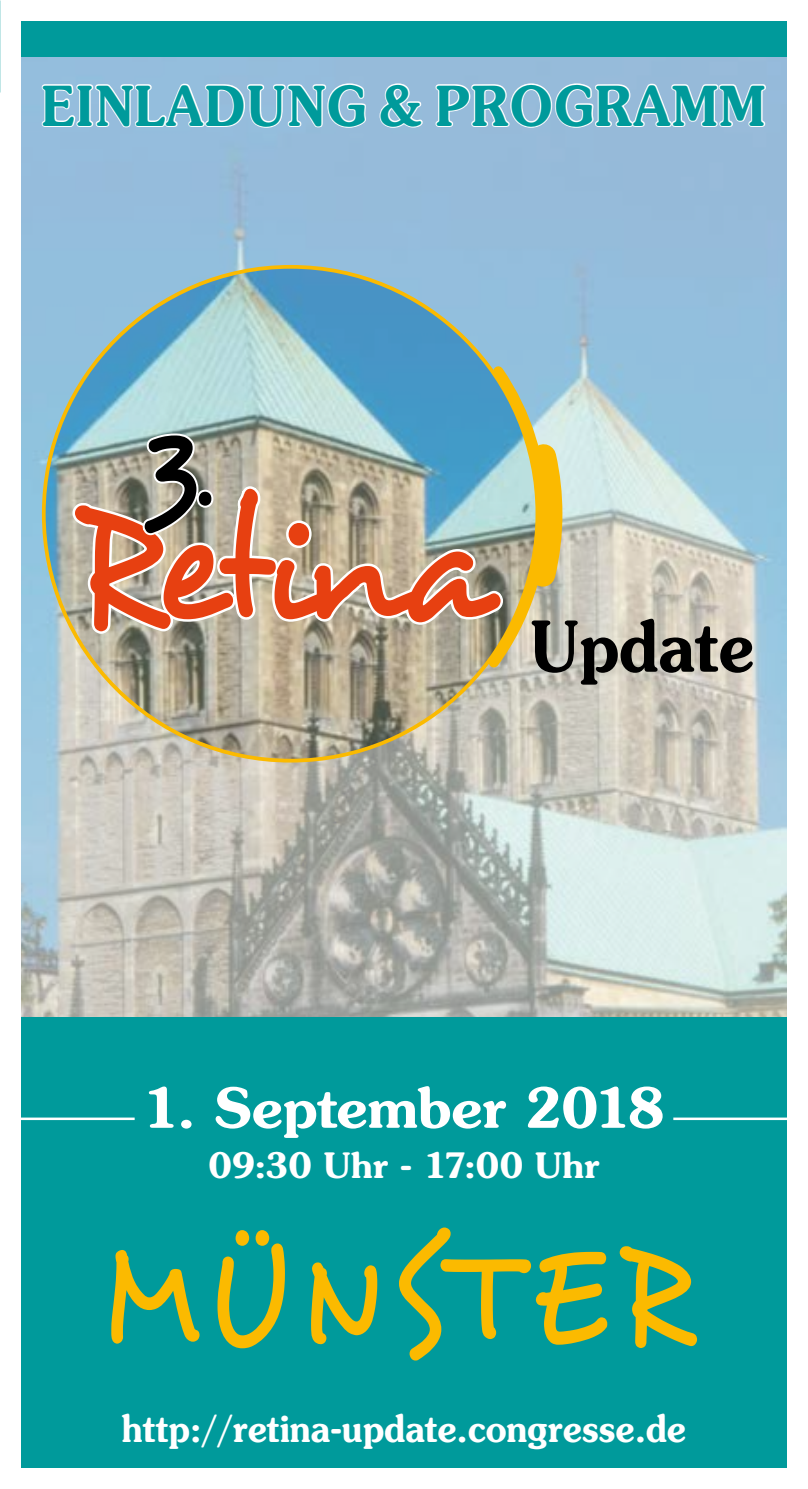
<style>
.page{position:relative;width:808px;height:1489px;background:#fff}
.page>*{position:absolute;margin:0;border:0;box-sizing:border-box;transform-origin:0 0}
.t1{font:170px "Desyrel";letter-spacing:-.06em;color:#e74011;scale:.9 1}
.t2{font:137.5px "Desyrel";letter-spacing:.085em;color:#fbba00;scale:.9 1}
.t3{font:136px "Desyrel";color:#000;scale:.9 1}
.t4{font:600 70px "Souvenir";color:#000;scale:.9 1}
.t5{font:600 55px "Souvenir";letter-spacing:.04em;color:#009a9b;scale:.9 1}
.t6{font:600 55px "Souvenir";letter-spacing:-.01em;color:#fff}
.t7{font:600 37.5px "Souvenir";color:#fff;scale:.9 1}
.t8{font:600 35px "Souvenir";letter-spacing:-.005em;color:#fff}
</style>
<div class="page">
<img style="left:21px;top:57px;width:766px;height:960px">
<img style="left:44px;top:267px;width:493px;height:493px">
<div style="left:21px;top:1017px;width:766px;height:450px;background:#009a9b"></div>
<hr style="left:0;top:1117px;width:135px;height:2px;background:#fff">
<hr style="left:673px;top:1117px;width:135px;height:2px;background:#fff">
<div style="left:21px;top:21px;width:766px;height:36px;background:#009a9b"></div>
<svg style="left:40px;top:57px;width:327px;height:72px;background:#a9c9e2"></svg>
<svg style="left:378px;top:82px;width:46px;height:47px"></svg>
<svg style="left:434px;top:57px;width:333px;height:72px;background:#aac8e0"></svg>
<svg style="left:40px;top:357px;width:535px;height:362px;background:#acb7ab"></svg>
<h3 class="t5" style="left:42px;top:70px;width:805px">EINLADUNG &amp; PROGRAMM</h3>
<h3 class="t3" style="left:139px;top:378px;width:82px">3.</h3>
<h1 class="t1" style="left:73px;top:459px;width:463px">Retina</h1>
<h3 class="t4" style="left:531px;top:601px;width:249px">Update</h3>
<h3 class="t6" style="left:143px;top:1072px;width:524px">1. September 2018</h3>
<p class="t8" style="left:208px;top:1142px;width:392px">09:30 Uhr - 17:00 Uhr</p>
<h2 class="t2" style="left:99px;top:1208px;width:660px">MÜNSTER</h2>
<p class="t7" style="left:122px;top:1404px;width:628px">http://retina-update.congresse.de</p>
</div>
